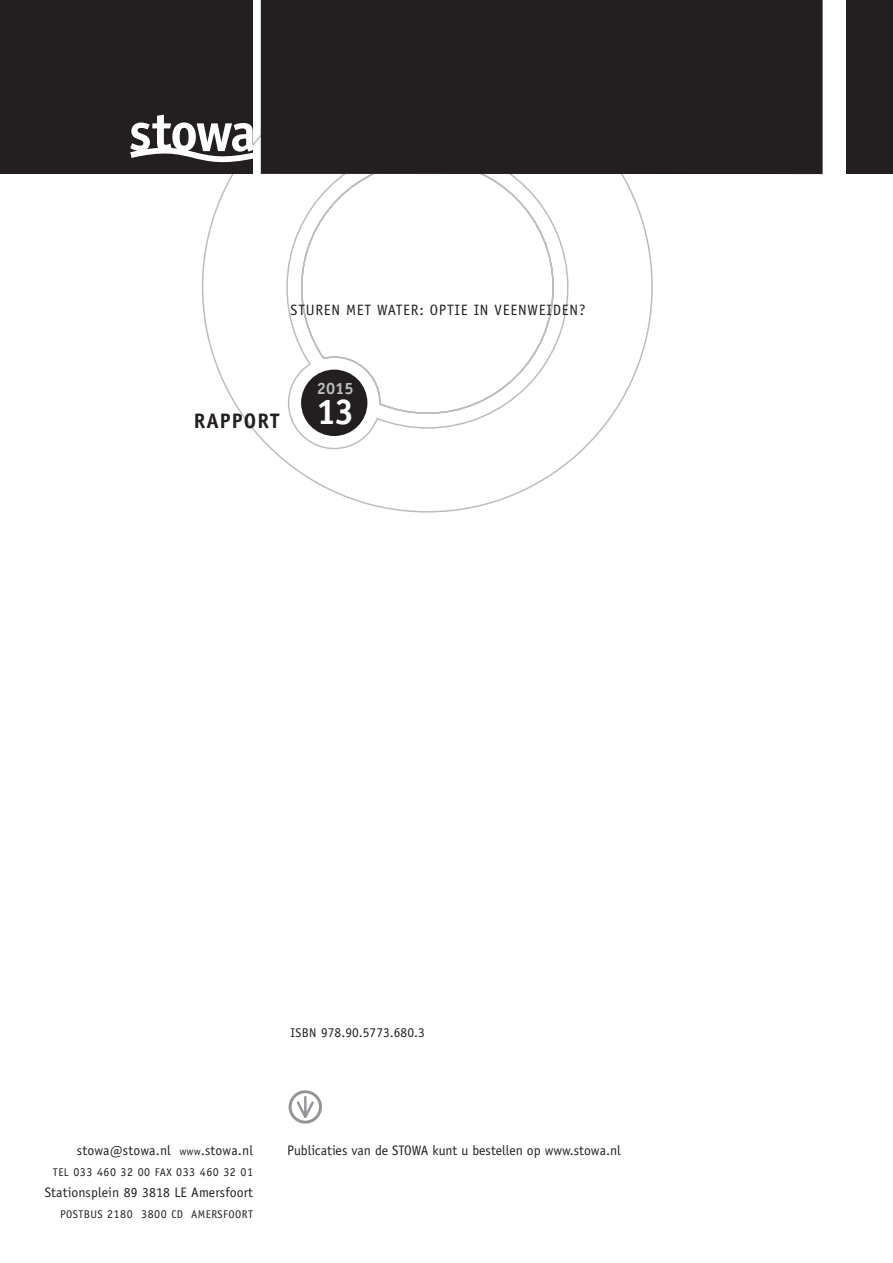
<style>
.page{position:relative;width:893px;height:1263px;background:#fff}
.page>*{position:absolute;margin:0;border:0;box-sizing:border-box;transform-origin:0 0}
.t1{font:700 36px "Officina Sans";color:#fff}
.t2{font:700 21px "Officina Sans";letter-spacing:.05em;color:#231f20}
.t3{font:700 16.5px "Officina Sans";color:#bcbdc0}
.t4{font:15px "Officina Sans";letter-spacing:.05em;color:#231f20}
.t5{font:13.8px "Officina Sans";color:#231f20}
.t6{font:13.5px "Officina Sans";color:#231f20}
.t7{font:12px "Officina Sans";letter-spacing:.04em;color:#231f20}
.t8{font:11.25px "Officina Sans";letter-spacing:.04em;color:#231f20}
.s1{font-size:12.75px}
.s2{font-size:11.25px}
.s3{font-size:12px}
</style>
<div class="page">
<svg style="left:202px;top:60px;width:451px;height:453px"></svg>
<div style="left:846px;top:0;width:47px;height:174px;background:#231f20"></div>
<div style="left:0;top:0;width:252px;height:174px;background:#231f20"></div>
<svg style="left:130px;top:115px;width:127px;height:50px"></svg>
<svg style="left:289px;top:1090px;width:33px;height:34px"></svg>
<div style="left:301px;top:370px;width:66px;height:66px;background:#231f20;border-radius:50%"></div>
<div style="left:261px;top:0;width:562px;height:174px;background:#231f20"></div>
<p class="t4" style="left:291px;top:301px;width:296px">Sturen met water: optie in veenweiden?</p>
<h2 class="t2" style="left:194px;top:408px;width:87px">RAPPORT</h2>
<p class="t3" style="left:317px;top:378px;width:38px">2015</p>
<h1 class="t1" style="left:316px;top:389px;width:40px">13</h1>
<p class="t6" style="left:291px;top:1025px;width:136px"><span class="s1">ISBN</span> 978.90.5773.680.3</p>
<p class="t5" style="left:77px;top:1142px;width:178px">stowa@stowa.nl <span class="s2">www</span>.stowa.nl</p>
<p class="t7" style="left:53px;top:1165px;width:202px"><span class="s2">TEL</span> 033 460 32 00 <span class="s2">FAX</span> 033 460 32 01</p>
<p class="t5" style="left:45px;top:1184px;width:210px">Stationsplein 89 3818 LE Amersfoort</p>
<p class="t8" style="left:60px;top:1208px;width:194px">POSTBUS <span class="s3">2180 3800</span> CD AMERSFOORT</p>
<p class="t5" style="left:287px;top:1142px;width:335px">Publicaties van de STOWA kunt u bestellen op www.stowa.nl</p>
</div>
